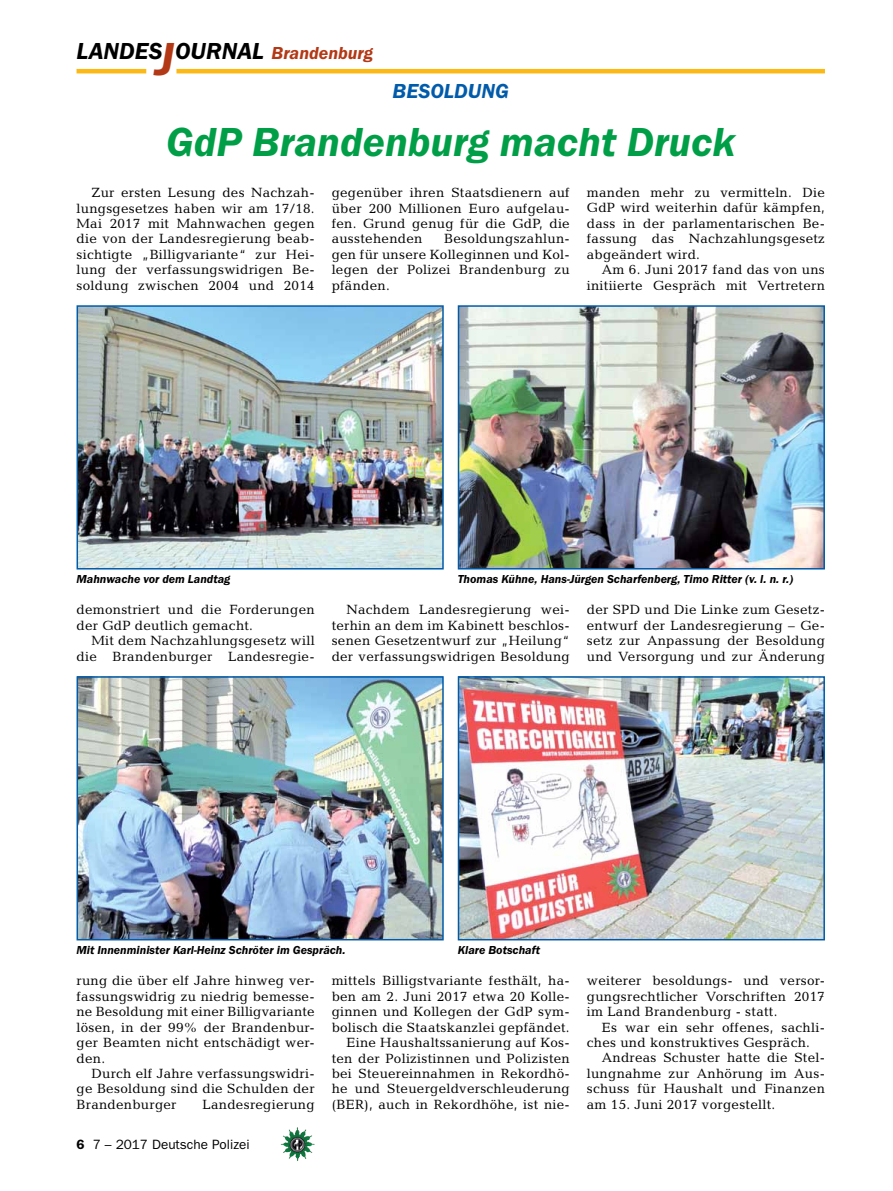
<style>
.page{position:relative;width:893px;height:1191px;background:#fff}
.page>*{position:absolute;margin:0;border:0;box-sizing:border-box;transform-origin:0 0}
.t1{font:italic 600 42px "Franklin Gothic Itc T";color:#009f47}
.t2{font:italic 600 24px "Franklin Gothic Itc T";color:#000}
.t3{font:italic 600 21px "Franklin Gothic Itc T";color:#005baa}
.t4{font:13.5px/15.5px "Candida";letter-spacing:.02em;color:#000;text-align:justify}
.t5{font:13.5px "Franklin Gothic";color:#000}
.t6{font:italic 600 12px "Franklin Gothic Itc T";color:#000}
.s1{font-size:48px;color:#b33916}
.s2{font-size:18px;color:#b33916}
.s3{font-weight:600}
</style>
<div class="page">
<hr style="left:77px;top:69px;width:69px;height:4px;background:#fdb913">
<hr style="left:176px;top:69px;width:649px;height:4px;background:#fdb913">
<img style="left:281px;top:1128px;width:16px;height:24px">
<img style="left:80px;top:308px;width:361px;height:258px">
<div style="left:77px;top:305px;width:367px;height:264px;border:2px solid #005baa"></div>
<img style="left:461px;top:308px;width:361px;height:258px">
<div style="left:458px;top:305px;width:367px;height:264px;border:2px solid #005baa"></div>
<img style="left:80px;top:679px;width:361px;height:258px">
<div style="left:77px;top:676px;width:367px;height:264px;border:2px solid #005baa"></div>
<img style="left:461px;top:679px;width:361px;height:258px">
<div style="left:458px;top:676px;width:367px;height:264px;border:2px solid #005baa"></div>
<h2 class="t2" style="left:77px;top:37px;width:298px">LANDES<span class="s1">J</span>OURNAL <span class="s2">Brandenburg</span></h2>
<h3 class="t3" style="left:393px;top:79px;width:28px">Besoldung</h3>
<h1 class="t1" style="left:166px;top:118px;width:572px">GdP Brandenburg macht Druck</h1>
<p class="t4" style="left:332px;top:185px;width:240px">gegenüber ihren Staatsdienern auf über 200 Millionen Euro aufgelau&shy;fen. Grund genug für die GdP, die ausstehenden</p>
<p class="t4" style="left:587px;top:185px;width:240px">manden mehr zu vermitteln. Die GdP wird weiterhin dafür kämpfen, dass in der parlamentarischen Be&shy;fassung das Nachzahlungsgesetz abgeändert wird.</p>
<p class="t4" style="left:587px;top:262px;width:240px;text-align:right">Am 6. Juni 2017 fand das von uns initiierte Gespräch mit Vertretern</p>
<p class="t4" style="left:77px;top:185px;width:240px;text-indent:15px">Zur ersten Lesung des Nachzah&shy;lungsgesetzes haben wir am 17/18.<br>Mai 2017 mit Mahnwachen gegen die von der Landesregierung beab&shy;sichtigte „Billigvariante“ zur Hei&shy;lung der verfassungswidrigen Be&shy;soldung zwischen 2004 und 2014</p>
<p class="t4" style="left:332px;top:231px;width:240px;text-indent:113px">Besoldungszahlun&shy;gen für unsere Kolleginnen und Kol&shy;legen der Polizei Brandenburg zu pfänden.</p>
<p class="t6" style="left:77px;top:572px;width:155px">Mahnwache vor dem Landtag</p>
<p class="t6" style="left:458px;top:572px;width:337px">Thomas Kühne, Hans-Jürgen Scharfenberg, Timo Ritter (v. l. n. r.)</p>
<p class="t4" style="left:77px;top:602px;width:240px">demonstriert und die Forderungen der GdP deutlich gemacht.</p>
<p class="t4" style="left:77px;top:633px;width:240px;text-align:right">Mit dem Nachzahlungsgesetz will die Brandenburger Landesregie-</p>
<p class="t4" style="left:332px;top:602px;width:240px;text-indent:15px">Nachdem Landesregierung wei&shy;terhin an dem im Kabinett beschlos&shy;senen Gesetzentwurf zur „Heilung“ der verfassungswidrigen Besoldung</p>
<p class="t4" style="left:587px;top:602px;width:240px">der SPD und Die Linke zum Gesetz&shy;entwurf der Landesregierung – Ge&shy;setz zur Anpassung der Besoldung und Versorgung und zur Änderung</p>
<p class="t6" style="left:77px;top:943px;width:271px">Mit Innenminister Karl-Heinz Schröter im Gespräch.</p>
<p class="t6" style="left:458px;top:943px;width:84px">Klare Botschaft</p>
<p class="t4" style="left:77px;top:973px;width:240px">rung die über elf Jahre hinweg ver&shy;fassungswidrig zu niedrig bemesse&shy;ne Besoldung mit einer Billigvariante lösen, in der 99% der Brandenbur&shy;ger Beamten nicht entschädigt wer&shy;den.</p>
<p class="t4" style="left:77px;top:1065px;width:240px;text-indent:15px">Durch elf Jahre verfassungswidri&shy;ge Besoldung sind die Schulden der Brandenburger</p>
<p class="t4" style="left:203px;top:1096px;width:114px">Landesregierung</p>
<p class="t5" style="left:77px;top:1136px;width:175px"><span class="s3">6</span> 7 – 2017 Deutsche Polizei</p>
<p class="t4" style="left:332px;top:973px;width:240px;text-align:right">mittels Billigstvariante festhält, ha&shy;ben am 2. Juni 2017 etwa 20 Kolle&shy;ginnen und Kollegen der GdP sym&shy;bolisch die Staatskanzlei gepfändet.<br>Eine Haushaltssanierung auf Kos&shy;ten der Polizistinnen und Polizisten bei Steuereinnahmen in Rekordhö&shy;he und Steuergeldverschleuderung (BER), auch in Rekordhöhe, ist nie-</p>
<p class="t4" style="left:587px;top:973px;width:240px">weiterer besoldungs- und versor&shy;gungsrechtlicher Vorschriften 2017 im Land Brandenburg - statt.</p>
<p class="t4" style="left:587px;top:1019px;width:240px;text-indent:15px">Es war ein sehr offenes, sachli&shy;ches und konstruktives Gespräch.</p>
<p class="t4" style="left:587px;top:1050px;width:240px;text-indent:15px">Andreas Schuster hatte die Stel&shy;lungnahme zur Anhörung im Aus&shy;schuss für Haushalt und Finanzen am 15. Juni 2017 vorgestellt.</p>
</div>
